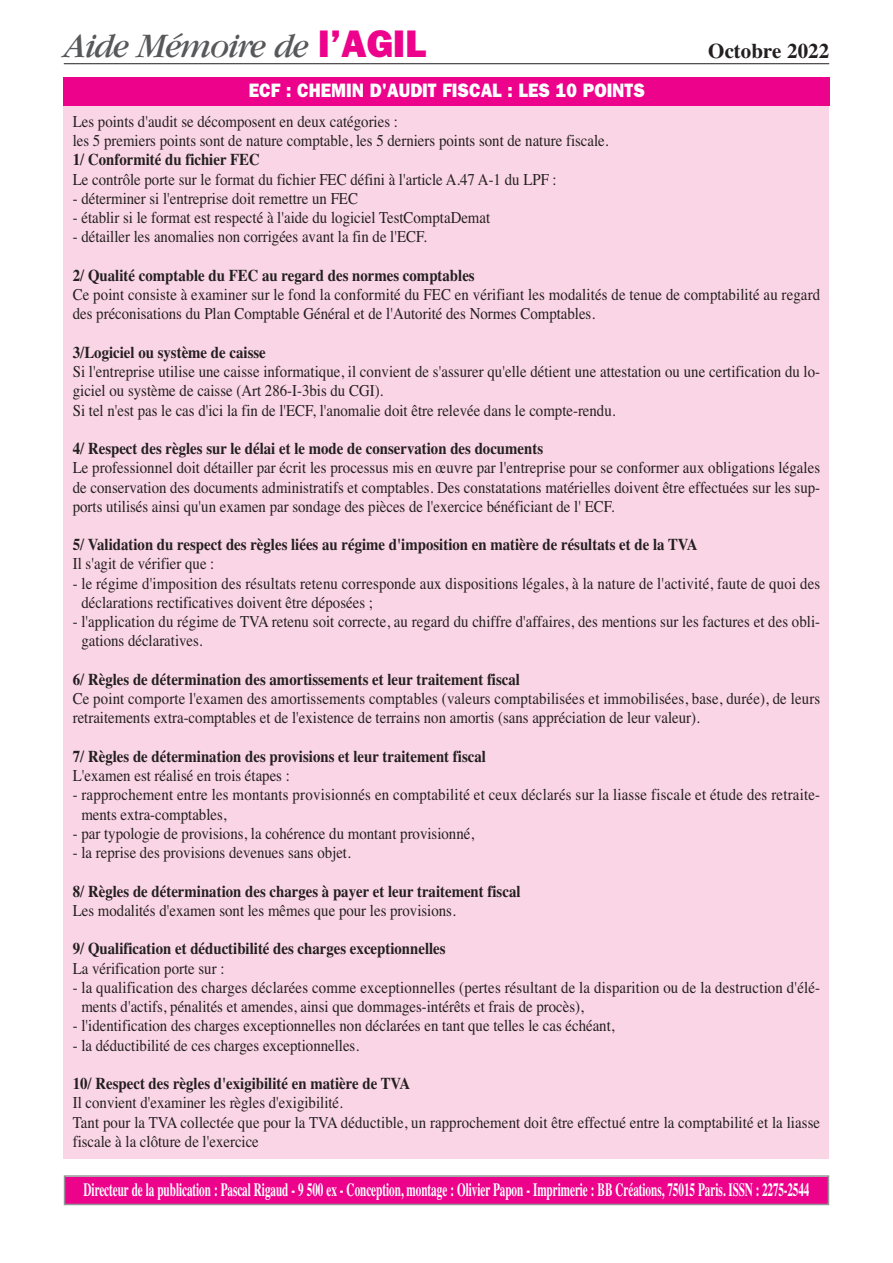
<style>
.page{position:relative;width:893px;height:1263px;background:#fff}
.page>*{position:absolute;margin:0;border:0;box-sizing:border-box;transform-origin:0 0}
.t1{font:italic 35.85px "Garamond";letter-spacing:-.045em;color:#57585a}
.t2{font:700 21px "Times";color:#231f20}
.t3{font:800 19.5px "Franklin Gothic";color:#fff;scale:.9 1}
.t4{font:700 18.6px "Times";letter-spacing:-.005em;color:#fff;scale:.6 1}
.t5{font:16.5px/19.2px "Times";color:#231f20;scale:.9 1}
.t6{font:700 16.5px "Times";color:#231f20;scale:.9 1}
.s1{font-family:"Franklin Gothic";font-weight:800;font-style:normal;font-size:38.55px;color:#ed028c}
</style>
<div class="page">
<hr style="left:64px;top:63px;width:765px;height:1px;background:#231f20">
<div style="left:65px;top:1177px;width:763px;height:27px;background:#ed028c"></div>
<div style="left:64px;top:1175px;width:765px;height:30px;border:2px solid #939598"></div>
<div style="left:64px;top:78px;width:766px;height:28px;background:#ed028c"></div>
<div style="left:64px;top:107px;width:765px;height:1052px;background:#fad5e5"></div>
<h1 class="t1" style="left:64px;top:34px;width:364px">Aide Mémoire de <span class="s1">l’AGIL</span></h1>
<p class="t2" style="left:708px;top:38px;width:122px">Octobre 2022</p>
<p class="t3" style="left:249px;top:79px;width:442px">ECF : CHEMIN D'AUDIT FISCAL : LES 10 POINTS</p>
<p class="t5" style="left:73px;top:112px;width:597px">Les points d'audit se décomposent en deux catégories :<br>les 5 premiers points sont de nature comptable, les 5 derniers points sont de nature fiscale.</p>
<p class="t6" style="left:73px;top:150px;width:209px">1/ Conformité du fichier FEC</p>
<p class="t5" style="left:73px;top:169px;width:539px">Le contrôle porte sur le format du fichier FEC défini à l'article A.47 A-1 du LPF :</p>
<p class="t5" style="left:73px;top:189px;width:318px">- déterminer si l'entreprise doit remettre un FEC</p>
<p class="t5" style="left:73px;top:208px;width:465px">- établir si le format est respecté à l'aide du logiciel TestComptaDemat</p>
<p class="t5" style="left:73px;top:227px;width:395px">- détailler les anomalies non corrigées avant la fin de l'ECF.</p>
<p class="t6" style="left:73px;top:265px;width:448px">2/ Qualité comptable du FEC au regard des normes comptables</p>
<p class="t5" style="left:73px;top:285px;width:832px">Ce point consiste à examiner sur le fond la conformité du FEC en vérifiant les modalités de tenue de comptabilité au regard des préconisations du Plan Comptable Général et de l'Autorité des Normes Comptables.</p>
<p class="t6" style="left:73px;top:342px;width:216px">3/Logiciel ou système de caisse</p>
<p class="t5" style="left:73px;top:362px;width:832px">Si l'entreprise utilise une caisse informatique, il convient de s'assurer qu'elle détient une attestation ou une certification du lo&shy;giciel ou système de caisse (Art 286-I-3bis du CGI).<br>Si tel n'est pas le cas d'ici la fin de l'ECF, l'anomalie doit être relevée dans le compte-rendu.</p>
<p class="t6" style="left:73px;top:439px;width:524px">4/ Respect des règles sur le délai et le mode de conservation des documents</p>
<p class="t5" style="left:73px;top:458px;width:832px;text-align:justify">Le professionnel doit détailler par écrit les processus mis en œuvre par l'entreprise pour se conformer aux obligations légales de conservation des documents administratifs et comptables. Des constatations matérielles doivent être effectuées sur les sup&shy;ports utilisés ainsi qu'un examen par sondage des pièces de l'exercice bénéficiant de l' ECF.</p>
<p class="t6" style="left:73px;top:535px;width:696px">5/ Validation du respect des règles liées au régime d'imposition en matière de résultats et de la TVA</p>
<p class="t5" style="left:73px;top:554px;width:159px">Il s'agit de vérifier que :</p>
<p class="t5" style="left:81px;top:573px;width:822px;text-indent:-9px">- le régime d'imposition des résultats retenu corresponde aux dispositions légales, à la nature de l'activité, faute de quoi des déclarations rectificatives doivent être déposées ;</p>
<p class="t5" style="left:81px;top:612px;width:822px;text-indent:-9px">- l'application du régime de TVA retenu soit correcte, au regard du chiffre d'affaires, des mentions sur les factures et des obli&shy;gations déclaratives.</p>
<p class="t6" style="left:73px;top:670px;width:498px">6/ Règles de détermination des amortissements et leur traitement fiscal</p>
<p class="t5" style="left:73px;top:689px;width:832px">Ce point comporte l'examen des amortissements comptables (valeurs comptabilisées et immobilisées, base, durée), de leurs retraitements extra-comptables et de l'existence de terrains non amortis (sans appréciation de leur valeur).</p>
<p class="t6" style="left:73px;top:746px;width:461px">7/ Règles de détermination des provisions et leur traitement fiscal</p>
<p class="t5" style="left:73px;top:766px;width:243px">L'examen est réalisé en trois étapes :</p>
<p class="t5" style="left:81px;top:785px;width:822px;text-indent:-9px">- rapprochement entre les montants provisionnés en comptabilité et ceux déclarés sur la liasse fiscale et étude des retraite&shy;ments extra-comptables,</p>
<p class="t5" style="left:73px;top:823px;width:447px">- par typologie de provisions, la cohérence du montant provisionné,</p>
<p class="t5" style="left:73px;top:843px;width:310px">- la reprise des provisions devenues sans objet.</p>
<p class="t6" style="left:73px;top:881px;width:499px">8/ Règles de détermination des charges à payer et leur traitement fiscal</p>
<p class="t5" style="left:73px;top:900px;width:427px">Les modalités d'examen sont les mêmes que pour les provisions.</p>
<p class="t6" style="left:73px;top:939px;width:416px">9/ Qualification et déductibilité des charges exceptionnelles</p>
<p class="t5" style="left:73px;top:958px;width:170px">La vérification porte sur :</p>
<p class="t5" style="left:81px;top:977px;width:822px;text-indent:-9px">- la qualification des charges déclarées comme exceptionnelles (pertes résultant de la disparition ou de la destruction d'élé&shy;ments d'actifs, pénalités et amendes, ainsi que dommages-intérêts et frais de procès),</p>
<p class="t5" style="left:73px;top:1016px;width:603px">- l'identification des charges exceptionnelles non déclarées en tant que telles le cas échéant,</p>
<p class="t5" style="left:73px;top:1035px;width:320px">- la déductibilité de ces charges exceptionnelles.</p>
<p class="t6" style="left:73px;top:1074px;width:376px">10/ Respect des règles d'exigibilité en matière de TVA</p>
<p class="t5" style="left:73px;top:1093px;width:832px">Il convient d'examiner les règles d'exigibilité.<br>Tant pour la TVA collectée que pour la TVA déductible, un rapprochement doit être effectué entre la comptabilité et la liasse fiscale à la clôture de l'exercice</p>
<p class="t4" style="left:84px;top:1178px;width:1211px">Directeur de la publication : Pascal Rigaud - 9 500 ex - Conception, montage : Olivier Papon - Imprimerie : BB Créations, 75015 Paris. ISSN : 2275-2544</p>
</div>
